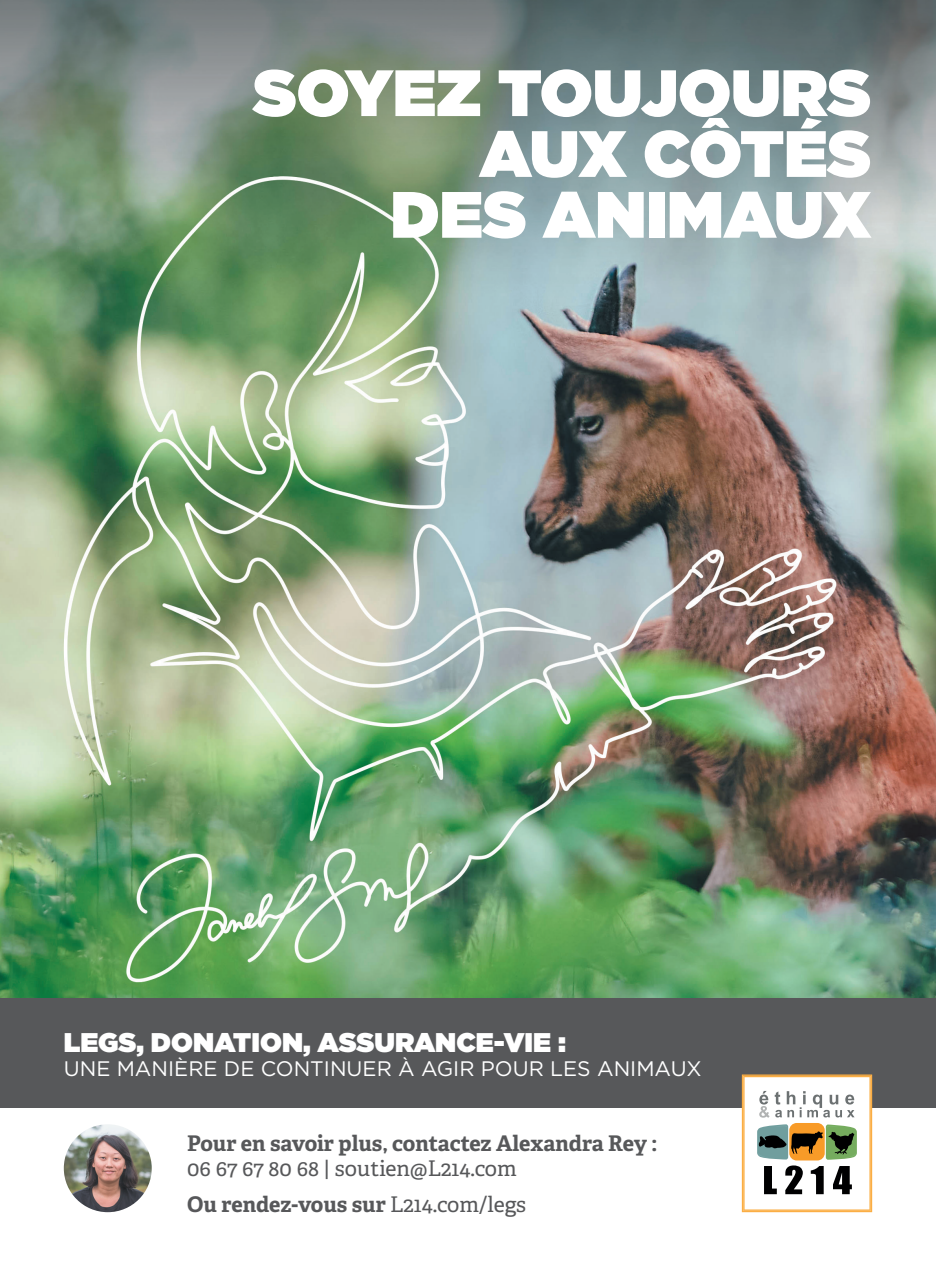
<style>
.page{position:relative;width:936px;height:1276px;background:#fff}
.page>*{position:absolute;margin:0;border:0;box-sizing:border-box;transform-origin:0 0}
.t1{font:900 65.25px/60.8px "Gotham";color:#fff;text-align:right}
.t2{font:900 27px "Gotham";color:#fff}
.t3{font:700 21.6px "Adelle";letter-spacing:-.005em;color:#57585a}
.t4{font:21.6px "Adelle";color:#57585a}
.t5{font:21px "Gotham";color:#fff}
.s1{font-weight:400}
</style>
<div class="page">
<div style="left:0;top:997px;width:935px;height:111px;background:#57585a"></div>
<img style="left:0;top:0;width:935px;height:997px">
<img style="left:64px;top:1124px;width:88px;height:88px;border-radius:44px">
<svg style="left:741px;top:1074px;width:131px;height:138px"></svg>
<p class="t1" style="left:253px;top:62px;width:619px">SOYEZ TOUJOURS<br>AUX CÔTÉS</p>
<p class="t1" style="left:390px;top:183px;width:482px">DES ANIMAUX</p>
<p class="t2" style="left:64px;top:1022px;width:503px">LEGS, DONATION, ASSURANCE-VIE :</p>
<p class="t5" style="left:64px;top:1055px;width:639px">UNE MANIÈRE DE CONTINUER À AGIR POUR LES ANIMAUX</p>
<p class="t3" style="left:187px;top:1129px;width:471px">Pour en savoir plus, contactez Alexandra Rey :</p>
<p class="t4" style="left:187px;top:1155px;width:331px">06 67 67 80 68 | soutien@L214.com</p>
<p class="t3" style="left:187px;top:1190px;width:340px">Ou rendez-vous sur <span class="s1">L214.com/legs</span></p>
</div>
